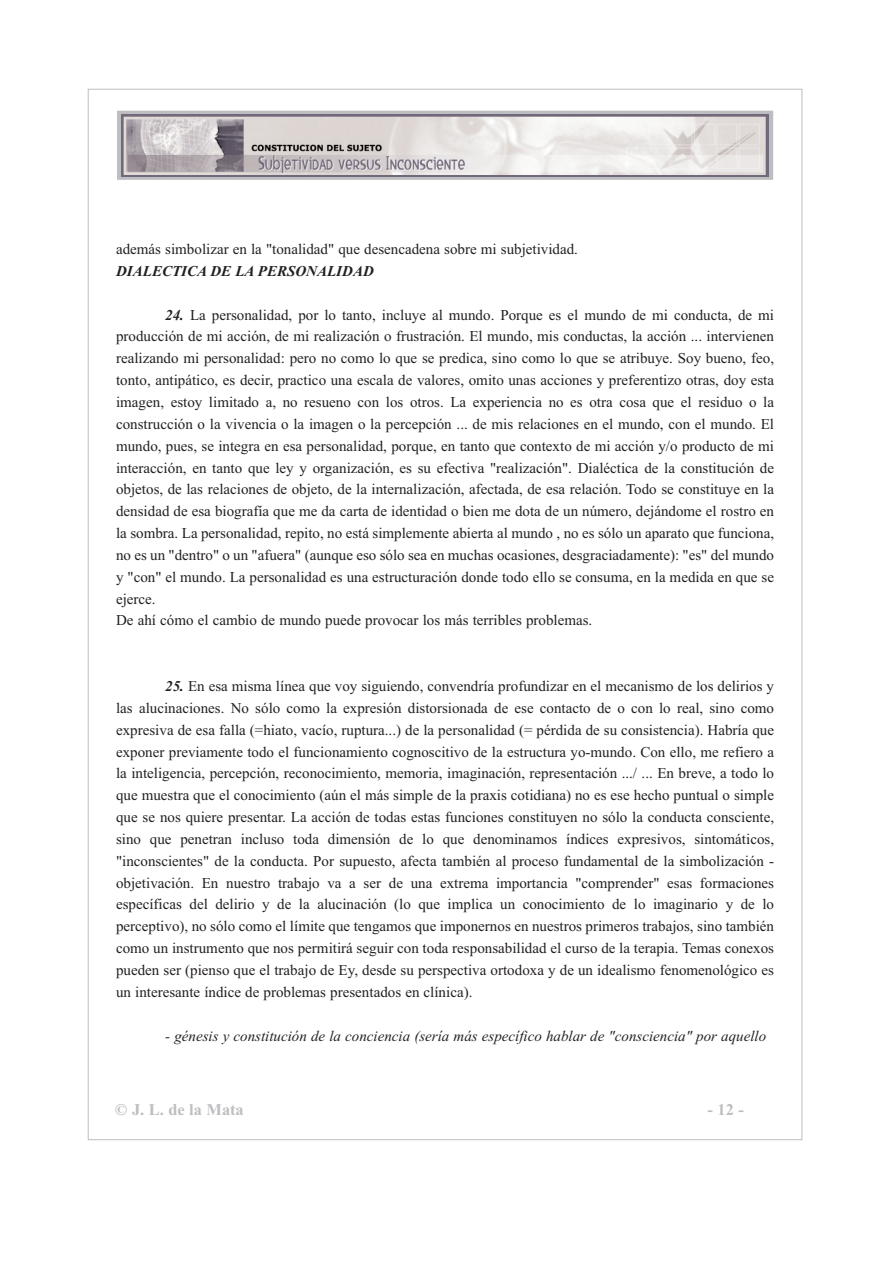
<style>
.page{position:relative;width:893px;height:1263px;background:#fff}
.page>*{position:absolute;margin:0;border:0;box-sizing:border-box;transform-origin:0 0}
.t1{font:700 16.35px "Times New Roman";color:#bdbec1}
.t2{font:15px/21.9px "Times New Roman";color:#231f20}
.t3{font:italic 15px "Times New Roman";color:#231f20}
.t4{font:italic 700 15px "Times New Roman";color:#231f20}
.s1{font-weight:700;font-style:italic}
</style>
<div class="page">
<svg style="left:118px;top:112px;width:654px;height:67px;fill:#bdbec1"></svg>
<img style="left:121px;top:114px;width:647px;height:62px">
<div style="left:116px;top:110px;width:658px;height:71px;border:1px solid #fff"></div>
<p class="t2" style="left:116px;top:240px;width:463px">además simbolizar en la "tonalidad" que desencadena sobre mi subjetividad.</p>
<p class="t4" style="left:116px;top:266px;width:259px">DIALECTICA DE LA PERSONALIDAD</p>
<p class="t2" style="left:116px;top:305px;width:659px;text-indent:49px"><span class="s1">24.</span> La personalidad, por lo tanto, incluye al mundo. Porque es el mundo de mi conducta, de mi producción de mi acción, de mi realización o frustración. El mundo, mis conductas, la acción ... intervienen realizando mi personalidad: pero no como lo que se predica, sino como lo que se atribuye. Soy bueno, feo, tonto, antipático, es decir, practico una escala de valores, omito unas acciones y preferentizo otras, doy esta imagen, estoy limitado a, no resueno con los otros. La experiencia no es otra cosa que el residuo o la construcción o la vivencia o la imagen o la percepción ... de mis relaciones en el mundo, con el mundo. El mundo, pues, se integra en esa personalidad, porque, en tanto que contexto de mi acción y/o producto de mi interacción, en tanto que ley y organización, es su efectiva "realización". Dialéctica de la constitución de objetos, de las relaciones de objeto, de la internalización, afectada, de esa relación. Todo se constituye en la densidad de esa biografía que me da carta de identidad o bien me dota de un número, dejándome el rostro en la sombra. La personalidad, repito, no está simplemente abierta al mundo , no es sólo un aparato que funciona, no es un "dentro" o un "afuera" (aunque eso sólo sea en muchas ocasiones, desgraciadamente): "es" del mundo y "con" el mundo. La personalidad es una estructuración donde todo ello se consuma, en la medida en que se ejerce.<br>De ahí cómo el cambio de mundo puede provocar los más terribles problemas.</p>
<p class="t2" style="left:116px;top:676px;width:659px;text-align:justify;text-indent:49px"><span class="s1">25.</span> En esa misma línea que voy siguiendo, convendría profundizar en el mecanismo de los delirios y las alucinaciones. No sólo como la expresión distorsionada de ese contacto de o con lo real, sino como expresiva de esa falla (=hiato, vacío, ruptura...) de la personalidad (= pérdida de su consistencia). Habría que exponer previamente todo el funcionamiento cognoscitivo de la estructura yo-mundo. Con ello, me refiero a la inteligencia, percepción, reconocimiento, memoria, imaginación, representación .../ ... En breve, a todo lo que muestra que el conocimiento (aún el más simple de la praxis cotidiana) no es ese hecho puntual o simple que se nos quiere presentar. La acción de todas estas funciones constituyen no sólo la conducta consciente, sino que penetran incluso toda dimensión de lo que denominamos índices expresivos, sintomáticos, "inconscientes" de la conducta. Por supuesto, afecta también al proceso fundamental de la simbolización - objetivación. En nuestro trabajo va a ser de una extrema importancia "comprender" esas formaciones específicas del delirio y de la alucinación (lo que implica un conocimiento de lo imaginario y de lo perceptivo), no sólo como el límite que tengamos que imponernos en nuestros primeros trabajos, sino también como un instrumento que nos permitirá seguir con toda responsabilidad el curso de la terapia. Temas conexos pueden ser (pienso que el trabajo de Ey, desde su perspectiva ortodoxa y de un idealismo fenomenológico es un interesante índice de problemas presentados en clínica).</p>
<p class="t3" style="left:165px;top:1030px;width:602px">- génesis y constitución de la conciencia (sería más específico hablar de "consciencia" por aquello</p>
<p class="t1" style="left:115px;top:1104px;width:130px">© J. L. de la Mata</p>
<p class="t1" style="left:707px;top:1104px;width:38px">- 12 -</p>
</div>
